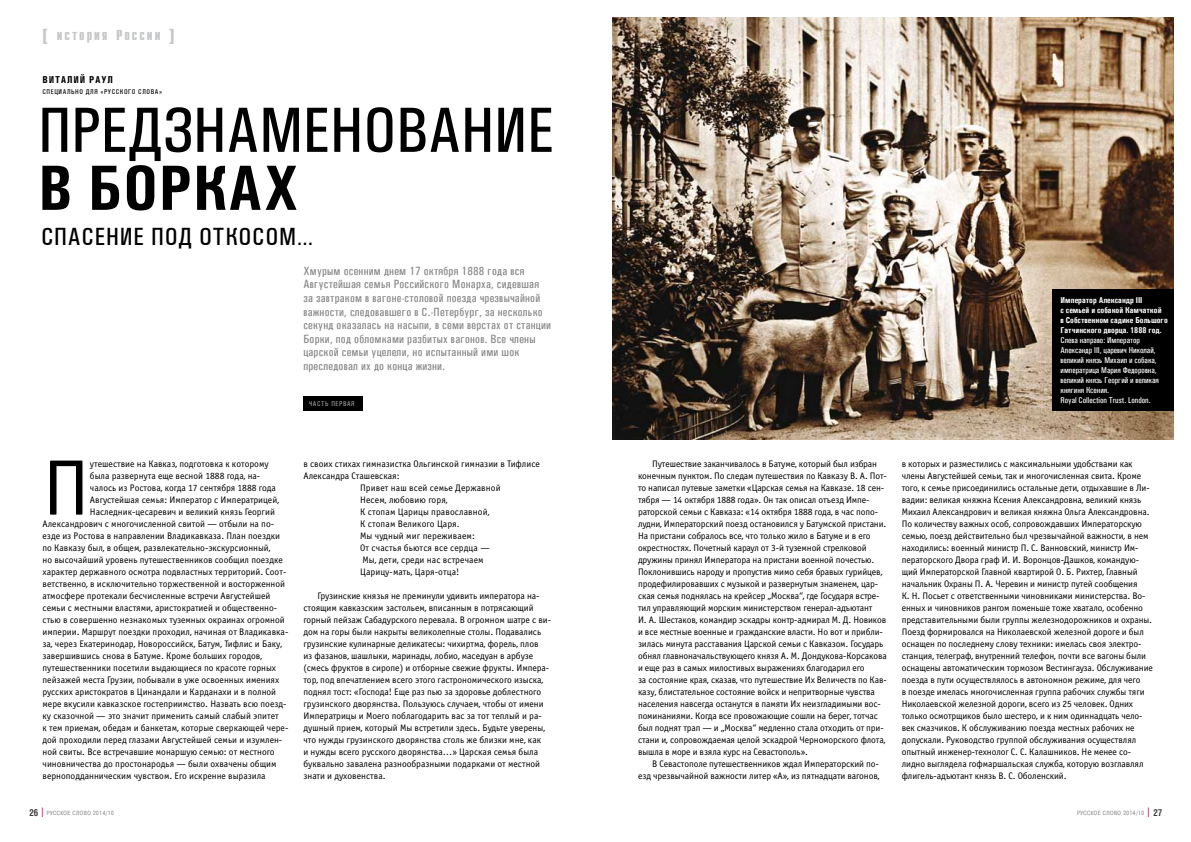
<style>
.page{position:relative;width:1191px;height:842px;background:#fff}
.page>*{position:absolute;margin:0;border:0;box-sizing:border-box;transform-origin:0 0}
.t1{font:78.9px "Officina Sans C";color:#000}
.t2{font:500 64px "Univers Condensed";color:#000}
.t3{font:700 64px "Univers Condensed";letter-spacing:.01em;color:#000}
.t4{font:500 25px "Univers Condensed";letter-spacing:.03em;color:#000}
.t5{font:500 12px/13.6px "Univers Condensed";letter-spacing:.02em;color:#888}
.t6{font:700 12px "Compact";letter-spacing:.15em;color:#c6c7c8;scale:1.1 1}
.t7{font:700 10px "Univers Condensed";letter-spacing:.08em;color:#000}
.t8{font:9.5px/12px "Officina Sans C";letter-spacing:-.01em;color:#000}
.t9{font:9.5px "Officina Sans C";letter-spacing:.01em;color:#000}
.t10{font:500 8.5px/10px "Univers Condensed";color:#fff}
.t11{font:700 8.5px/10px "Univers Condensed";color:#fff}
.t12{font:500 7px "Univers Condensed";letter-spacing:.085em;color:#000}
.t13{font:500 7px "Univers Condensed";color:#9c9e9f}
.t14{font:6px "Pragmatica Cond C";letter-spacing:.08em;color:#87888a}
.s1{font-size:18px}
.s2{font-family:"Switzerland Condensed";font-weight:700;font-size:9px;color:#3e3d40}
.s3{font-family:"Pragmatica C";font-weight:700;font-size:9px;color:#d60048}
</style>
<div class="page">
<div style="left:303px;top:397px;width:60px;height:14px;background:#000"></div>
<img style="left:612px;top:17px;width:562px;height:422px">
<div style="left:1052px;top:289px;width:122px;height:122px;background:#000"></div>
<p class="t6" style="left:43px;top:27px;width:121px"><span class="s1">[</span> история России <span class="s1">]</span></p>
<p class="t7" style="left:43px;top:74px;width:72px">Виталий Раул</p>
<p class="t12" style="left:43px;top:88px;width:121px">специально для «Русского слова»</p>
<h2 class="t2" style="left:38px;top:93px;width:517px">Предзнаменование</h2>
<h2 class="t3" style="left:38px;top:149px;width:262px">в Борках</h2>
<h3 class="t4" style="left:41px;top:222px;width:274px">Спасение под откосом…</h3>
<p class="t5" style="left:303px;top:264px;width:249px">Хмурым осенним днем 17 октября 1888 года вся Августейшая семья Российского Монарха, сидевшая за завтраком в вагоне-столовой поезда чрезвычайной важности, следовавшего в С.-Петербург, за несколько секунд оказалась на насыпи, в семи верстах от станции Борки, под обломками разбитых вагонов. Все члены царской семьи уцелели, но испытанный ими шок преследовал их до конца жизни.</p>
<p class="t13" style="left:309px;top:400px;width:46px">Часть первая</p>
<h1 class="t1" style="left:43px;top:445px;width:49px">П</h1>
<p class="t8" style="left:90px;top:458px;width:180px">утешествие на Кавказ, подготовка к которому</p>
<p class="t8" style="left:90px;top:470px;width:172px">была развернута еще весной 1888 года, на-</p>
<p class="t8" style="left:90px;top:482px;width:187px">чалось из Ростова, когда 17 сентября 1888 года</p>
<p class="t8" style="left:90px;top:494px;width:191px">Августейшая семья: Император с Императрицей,</p>
<p class="t8" style="left:90px;top:506px;width:186px">Наследник-цесаревич и великий князь Георгий</p>
<p class="t8" style="left:43px;top:518px;width:233px">Александрович с многочисленной свитой — отбыли на по-</p>
<p class="t8" style="left:43px;top:530px;width:239px">езде из Ростова в направлении Владикавказа. План поездки</p>
<p class="t8" style="left:43px;top:542px;width:229px">по Кавказу был, в общем, развлекательно-экскурсионный,</p>
<p class="t8" style="left:43px;top:554px;width:242px">но высочайший уровень путешественников сообщил поездке</p>
<p class="t8" style="left:43px;top:566px;width:245px">характер державного осмотра подвластных территорий. Соот-</p>
<p class="t8" style="left:43px;top:578px;width:244px">ветственно, в исключительно торжественной и восторженной</p>
<p class="t8" style="left:43px;top:590px;width:229px">атмосфере протекали бесчисленные встречи Августейшей</p>
<p class="t8" style="left:43px;top:602px;width:236px">семьи с местными властями, аристократией и общественно-</p>
<p class="t8" style="left:43px;top:614px;width:244px">стью в совершенно незнакомых туземных окраинах огромной</p>
<p class="t8" style="left:43px;top:626px;width:247px">империи. Маршрут поездки проходил, начиная от Владикавка-</p>
<p class="t8" style="left:43px;top:638px;width:241px">за, через Екатеринодар, Новороссийск, Батум, Тифлис и Баку,</p>
<p class="t8" style="left:43px;top:650px;width:221px">завершившись снова в Батуме. Кроме больших городов,</p>
<p class="t8" style="left:43px;top:662px;width:235px">путешественники посетили выдающиеся по красоте горных</p>
<p class="t8" style="left:43px;top:674px;width:238px">пейзажей места Грузии, побывали в уже освоенных имениях</p>
<p class="t8" style="left:43px;top:686px;width:235px">русских аристократов в Цинандали и Карданахи и в полной</p>
<p class="t8" style="left:43px;top:698px;width:245px">мере вкусили кавказское гостеприимство. Назвать всю поезд-</p>
<p class="t8" style="left:43px;top:710px;width:238px">ку сказочной — это значит применить самый слабый эпитет</p>
<p class="t8" style="left:43px;top:722px;width:247px">к тем приемам, обедам и банкетам, которые сверкающей чере-</p>
<p class="t8" style="left:43px;top:734px;width:241px">дой проходили перед глазами Августейшей семьи и изумлен-</p>
<p class="t8" style="left:43px;top:746px;width:234px">ной свиты. Все встречавшие монаршую семью: от местного</p>
<p class="t8" style="left:43px;top:758px;width:235px">чиновничества до простонародья — были охвачены общим</p>
<p class="t8" style="left:43px;top:770px;width:225px">верноподданническим чувством. Его искренне выразила</p>
<p class="t8" style="left:303px;top:458px;width:238px">в своих стихах гимназистка Ольгинской гимназии в Тифлисе</p>
<p class="t8" style="left:303px;top:470px;width:98px">Александра Сташевская:</p>
<p class="t9" style="left:360px;top:482px;width:142px">Привет наш всей семье Державной</p>
<p class="t9" style="left:360px;top:494px;width:89px">Несем, любовию горя,</p>
<p class="t9" style="left:360px;top:506px;width:131px">К стопам Царицы православной,</p>
<p class="t9" style="left:360px;top:518px;width:101px">К стопам Великого Царя.</p>
<p class="t9" style="left:360px;top:530px;width:116px">Мы чудный миг переживаем:</p>
<p class="t9" style="left:360px;top:542px;width:131px">От счастья бьются все сердца —</p>
<p class="t9" style="left:362px;top:554px;width:123px">Мы, дети, среди нас встречаем</p>
<p class="t9" style="left:360px;top:566px;width:101px">Царицу-мать, Царя-отца!</p>
<p class="t8" style="left:303px;top:590px;width:249px;text-indent:14px">Грузинские князья не преминули удивить императора на&shy;стоящим кавказским застольем, вписанным в потрясающий горный пейзаж Сабадурского перевала. В огромном шатре с ви&shy;дом на горы были накрыты великолепные столы. Подавались грузинские кулинарные деликатесы: чихиртма, форель, плов<br>из фазанов, шашлыки, маринады, лобио, маседуан в арбузе (смесь фруктов в сиропе) и отборные свежие фрукты. Импера&shy;тор, под впечатлением всего этого гастрономического изыска, поднял тост: «Господа! Еще раз пью за здоровье доблестного грузинского дворянства. Пользуюсь случаем, чтобы от имени Императрицы и Моего поблагодарить вас за тот теплый и ра&shy;душный прием, который Мы встретили здесь. Будьте уверены, что нужды грузинского дворянства столь же близки мне, как<br>и нужды всего русского дворянства…» Царская семья была буквально завалена разнообразными подарками от местной знати и духовенства.</p>
<p class="t11" style="left:1060px;top:295px;width:109px">Император Александр III<br>с семьей и собакой Камчаткой<br>в Собственном садике Большого<br>Гатчинского дворца. 1888 год.</p>
<p class="t10" style="left:1060px;top:335px;width:100px">Слева направо: Император<br>Александр III, царевич Николай, великий князь Михаил и собака, императрица Мария Федоровна, великий князь Георгий и великая княгиня Ксения.<br>Royal Collection Trust. London.</p>
<p class="t8" style="left:638px;top:458px;width:250px;text-indent:14px">Путешествие заканчивалось в Батуме, который был избран конечным пунктом. По следам путешествия по Кавказу В. А. Пот&shy;то написал путевые заметки «Царская семья на Кавказе. 18 сен&shy;тября — 14 октября 1888 года». Он так описал отъезд Импе&shy;раторской семьи с Кавказа: «14 октября 1888 года, в час попо&shy;лудни, Императорский поезд остановился у Батумской пристани.<br>На пристани собралось все, что только жило в Батуме и в его окрестностях. Почетный караул от 3-й туземной стрелковой дружины принял Императора на пристани военной почестью.<br>Поклонившись народу и пропустив мимо себя бравых гурийцев, продефилировавших с музыкой и развернутым знаменем, цар&shy;ская семья поднялась на крейсер „Москва“, где Государя встре&shy;тил управляющий морским министерством генерал-адъютант<br>И. А. Шестаков, командир эскадры контр-адмирал М. Д. Новиков и все местные военные и гражданские власти. Но вот и прибли&shy;зилась минута расставания Царской семьи с Кавказом. Государь обнял главноначальствующего князя А. М. Дондукова-Корсакова и еще раз в самых милостивых выражениях благодарил его<br>за состояние края, сказав, что путешествие Их Величеств по Кав&shy;казу, блистательное состояние войск и непритворные чувства населения навсегда останутся в памяти Их неизгладимыми вос&shy;поминаниями. Когда все провожающие сошли на берег, тотчас был поднят трап — и „Москва“ медленно стала отходить от при&shy;стани и, сопровождаемая целой эскадрой Черноморского флота, вышла в море и взяла курс на Севастополь».</p>
<p class="t8" style="left:638px;top:758px;width:243px;text-align:right">В Севастополе путешественников ждал Императорский по&shy;езд чрезвычайной важности литер «А», из пятнадцати вагонов,</p>
<p class="t8" style="left:901px;top:458px;width:253px">в которых и разместились с максимальными удобствами как члены Августейшей семьи, так и многочисленная свита. Кроме того, к семье присоединились остальные дети, отдыхавшие в Ли&shy;вадии: великая княжна Ксения Александровна, великий князь Михаил Александрович и великая княжна Ольга Александровна.<br>По количеству важных особ, сопровождавших Императорскую семью, поезд действительно был чрезвычайной важности, в нем находились: военный министр П. С. Ванновский, министр Им&shy;ператорского Двора граф И. И. Воронцов-Дашков, командую&shy;щий Императорской Главной квартирой О. Б. Рихтер, Главный начальник Охраны П. А. Черевин и министр путей сообщения<br>К. Н. Посьет с ответственными чиновниками министерства. Во&shy;енных и чиновников рангом поменьше тоже хватало, особенно представительными были группы железнодорожников и охраны.<br>Поезд формировался на Николаевской железной дороге и был оснащен по последнему слову техники: имелась своя электро&shy;станция, телеграф, внутренний телефон, почти все вагоны были оснащены автоматическим тормозом Вестингауза. Обслуживание поезда в пути осуществлялось в автономном режиме, для чего<br>в поезде имелась многочисленная группа рабочих службы тяги Николаевской железной дороги, всего из 25 человек. Одних только осмотрщиков было шестеро, и к ним одиннадцать чело&shy;век смазчиков. К обслуживанию поезда местных рабочих не допускали. Руководство группой обслуживания осуществлял опытный инженер-технолог С. С. Калашников. Не менее со&shy;лидно выглядела гофмаршальская служба, которую возглавлял флигель-адъютант князь В. С. Оболенский.</p>
<p class="t14" style="left:29px;top:809px;width:86px"><span class="s2">26</span> <span class="s3">|</span> РУССКОЕ СЛОВО 2014/10</p>
<p class="t14" style="left:1077px;top:809px;width:87px">РУССКОЕ СЛОВО 2014/10 <span class="s3">|</span> <span class="s2">27</span></p>
</div>
